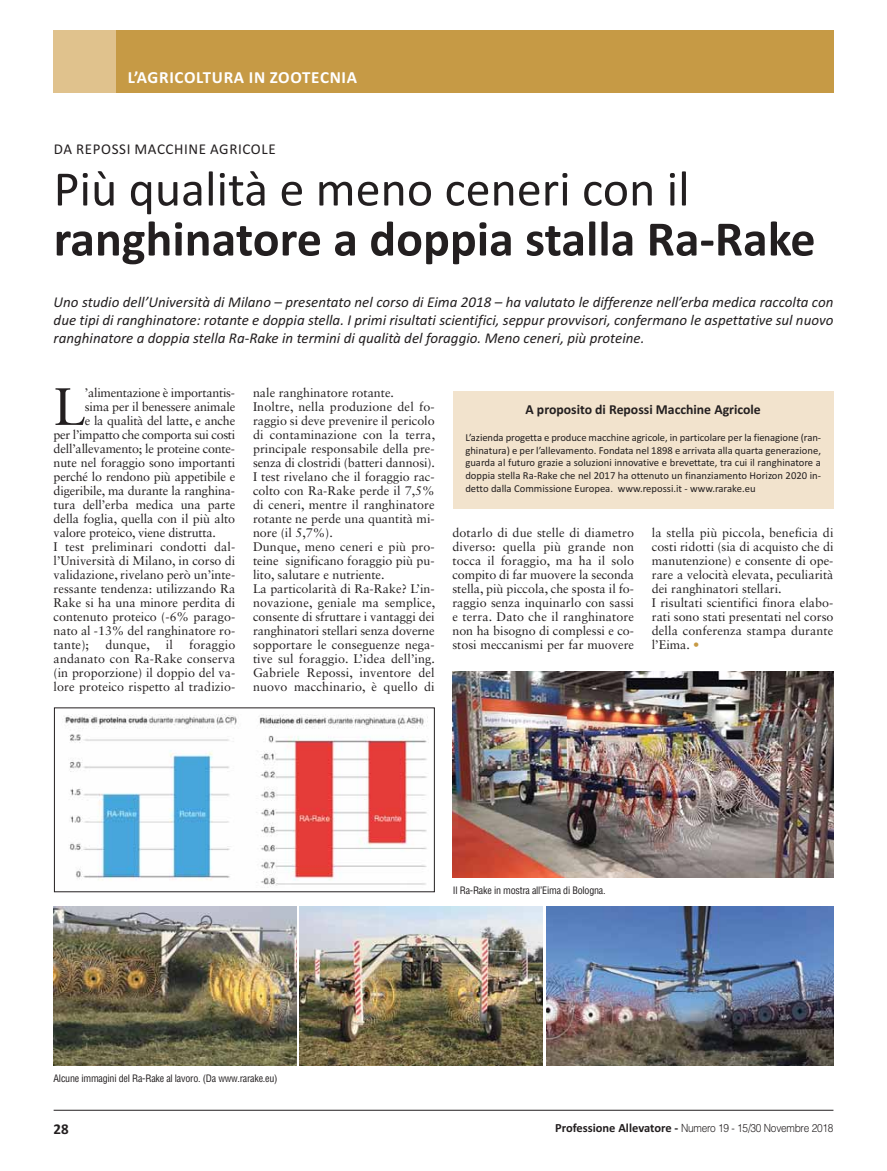
<style>
.page{position:relative;width:887px;height:1171px;background:#fff}
.page>*{position:absolute;margin:0;border:0;box-sizing:border-box;transform-origin:0 0}
.t1{font:52.62px "Sabon LT Std";color:#231f20}
.t2{font:700 50px "Calibri";color:#231f20}
.t3{font:50px "Calibri";color:#231f20}
.t4{font:700 17px "Calibri";letter-spacing:.04em;color:#fff}
.t5{font:italic 15px/18px "Calibri";color:#231f20;text-align:justify}
.t6{font:15px "Calibri";letter-spacing:.04em;color:#231f20}
.t7{font:700 15px "Calibri";color:#231f20}
.t8{font:700 13.75px "Calibri";color:#231f20}
.t9{font:12.5px/14px "Sabon LT Std";color:#231f20;text-align:justify}
.t10{font:12.5px "Sabon LT Std";letter-spacing:-.025em;color:#231f20}
.t11{font:12.5px "Sabon LT Std";letter-spacing:-.02em;color:#231f20}
.t12{font:300 11.25px "Helvetica";letter-spacing:-.025em;color:#231f20;scale:.9 1}
.t13{font:10.62px/12.8px "Calibri";color:#231f20;text-align:justify}
.t14{font:condensed 10px "Helvetica LT Std";letter-spacing:-.02em;color:#231f20}
.s1{color:#c69a45}
.s2{font-family:"Calibri";font-weight:700;font-size:12.5px}
</style>
<div class="page">
<hr style="left:54px;top:1109px;width:779px;height:1px;background:#231f20">
<div style="left:54px;top:30px;width:779px;height:63px;background:#c69a45"></div>
<div style="left:54px;top:30px;width:62px;height:63px;background:#e0c28d"></div>
<div style="left:453px;top:391px;width:380px;height:117px;background:#f2e3cd"></div>
<img style="left:54px;top:906px;width:242px;height:159px">
<img style="left:300px;top:906px;width:242px;height:159px">
<img style="left:546px;top:906px;width:287px;height:159px">
<img style="left:453px;top:671px;width:380px;height:206px">
<img style="left:64px;top:714px;width:365px;height:172px">
<div style="left:54px;top:707px;width:381px;height:185px;border:1px solid #231f20"></div>
<h3 class="t4" style="left:128px;top:66px;width:231px">L’AGRICOLTURA IN ZOOTECNIA</h3>
<p class="t6" style="left:54px;top:139px;width:223px">DA REPOSSI MACCHINE AGRICOLE</p>
<h2 class="t3" style="left:54px;top:157px;width:637px">Più qualità e meno ceneri con il</h2>
<h2 class="t2" style="left:54px;top:207px;width:763px">ranghinatore a doppia stalla Ra-Rake</h2>
<p class="t5" style="left:54px;top:293px;width:781px">Uno studio dell’Università di Milano – presentato nel corso di Eima 2018 – ha valutato le differenze nell’erba medica raccolta con due tipi di ranghinatore: rotante e doppia stella. I primi risultati scientifici, seppur provvisori, confermano le aspettative sul nuovo ranghinatore a doppia stella Ra-Rake in termini di qualità del foraggio. Meno ceneri, più proteine.</p>
<h1 class="t1" style="left:54px;top:375px;width:34px">L</h1>
<p class="t11" style="left:85px;top:385px;width:152px">’alimentazione è importantis-</p>
<p class="t9" style="left:85px;top:399px;width:152px">sima per il benessere animale</p>
<p class="t9" style="left:85px;top:413px;width:152px">e la qualità del latte, e anche</p>
<p class="t10" style="left:54px;top:427px;width:183px">per l’impatto che comporta sui costi</p>
<p class="t9" style="left:54px;top:441px;width:183px">dell’allevamento; le proteine conte-</p>
<p class="t9" style="left:54px;top:455px;width:183px">nute nel foraggio sono importanti</p>
<p class="t9" style="left:54px;top:469px;width:183px">perché lo rendono più appetibile e</p>
<p class="t9" style="left:54px;top:483px;width:183px">digeribile, ma durante la ranghina-</p>
<p class="t9" style="left:54px;top:497px;width:183px">tura dell’erba medica una parte</p>
<p class="t9" style="left:54px;top:511px;width:183px">della foglia, quella con il più alto</p>
<p class="t9" style="left:54px;top:525px;width:164px">valore proteico, viene distrutta.</p>
<p class="t9" style="left:54px;top:539px;width:183px">I test preliminari condotti dal-</p>
<p class="t9" style="left:54px;top:553px;width:183px">l’Università di Milano, in corso di</p>
<p class="t9" style="left:54px;top:567px;width:183px">validazione, rivelano però un’inte-</p>
<p class="t9" style="left:54px;top:581px;width:183px">ressante tendenza: utilizzando Ra</p>
<p class="t9" style="left:54px;top:595px;width:183px">Rake si ha una minore perdita di</p>
<p class="t9" style="left:54px;top:609px;width:183px">contenuto proteico (-6% parago-</p>
<p class="t9" style="left:54px;top:623px;width:183px">nato al -13% del ranghinatore ro-</p>
<p class="t9" style="left:54px;top:637px;width:37px">tante);</p>
<p class="t9" style="left:105px;top:637px;width:46px">dunque,</p>
<p class="t9" style="left:166px;top:637px;width:9px">il</p>
<p class="t9" style="left:54px;top:637px;width:183px;text-indent:136px">foraggio andanato con Ra-Rake conserva (in proporzione) il doppio del va&shy;lore proteico rispetto al tradizio-</p>
<p class="t9" style="left:253px;top:385px;width:184px;text-align:left">nale ranghinatore rotante.<br>Inoltre, nella produzione del fo&shy;raggio si deve prevenire il pericolo di contaminazione con la terra, principale responsabile della pre&shy;senza di clostridi (batteri dannosi).<br>I test rivelano che il foraggio rac&shy;colto con Ra-Rake perde il 7,5% di ceneri, mentre il ranghinatore rotante ne perde una quantità mi&shy;nore (il 5,7%).<br>Dunque, meno ceneri e più pro&shy;teine significano foraggio più pu&shy;lito, salutare e nutriente.<br>La particolarità di Ra-Rake? L’in&shy;novazione, geniale ma semplice, consente di sfruttare i vantaggi dei ranghinatori stellari senza doverne sopportare le conseguenze nega&shy;tive sul foraggio. L’idea dell’ing.<br>Gabriele Repossi, inventore del nuovo macchinario, è quello di</p>
<p class="t8" style="left:525px;top:400px;width:237px">A proposito di Repossi Macchine Agricole</p>
<p class="t13" style="left:465px;top:431px;width:357px">L’azienda progetta e produce macchine agricole, in particolare per la fienagione (ran&shy;ghinatura) e per l’allevamento. Fondata nel 1898 e arrivata alla quarta generazione, guarda al futuro grazie a soluzioni innovative e brevettate, tra cui il ranghinatore a doppia stella Ra-Rake che nel 2017 ha ottenuto un finanziamento Horizon 2020 in&shy;detto dalla Commissione Europea. www.repossi.it - www.rarake.eu</p>
<p class="t9" style="left:452px;top:525px;width:183px">dotarlo di due stelle di diametro diverso: quella più grande non tocca il foraggio, ma ha il solo compito di far muovere la seconda stella, più piccola, che sposta il fo&shy;raggio senza inquinarlo con sassi e terra. Dato che il ranghinatore non ha bisogno di complessi e co&shy;stosi meccanismi per far muovere</p>
<p class="t9" style="left:652px;top:525px;width:183px;text-align:left">la stella più piccola, beneficia di costi ridotti (sia di acquisto che di manutenzione) e consente di ope&shy;rare a velocità elevata, peculiarità dei ranghinatori stellari.<br>I risultati scientifici finora elabo&shy;rati sono stati presentati nel corso della conferenza stampa durante l’Eima. <span class="s1">•</span></p>
<p class="t14" style="left:54px;top:1072px;width:225px">Alcune immagini del Ra-Rake al lavoro. (Da www.rarake.eu)</p>
<p class="t14" style="left:453px;top:883px;width:154px">Il Ra-Rake in mostra all’Eima di Bologna.</p>
<p class="t7" style="left:54px;top:1119px;width:17px">28</p>
<p class="t12" style="left:555px;top:1118px;width:311px"><span class="s2">Professione Allevatore -</span> Numero 19 - 15/30 Novembre 2018</p>
</div>
